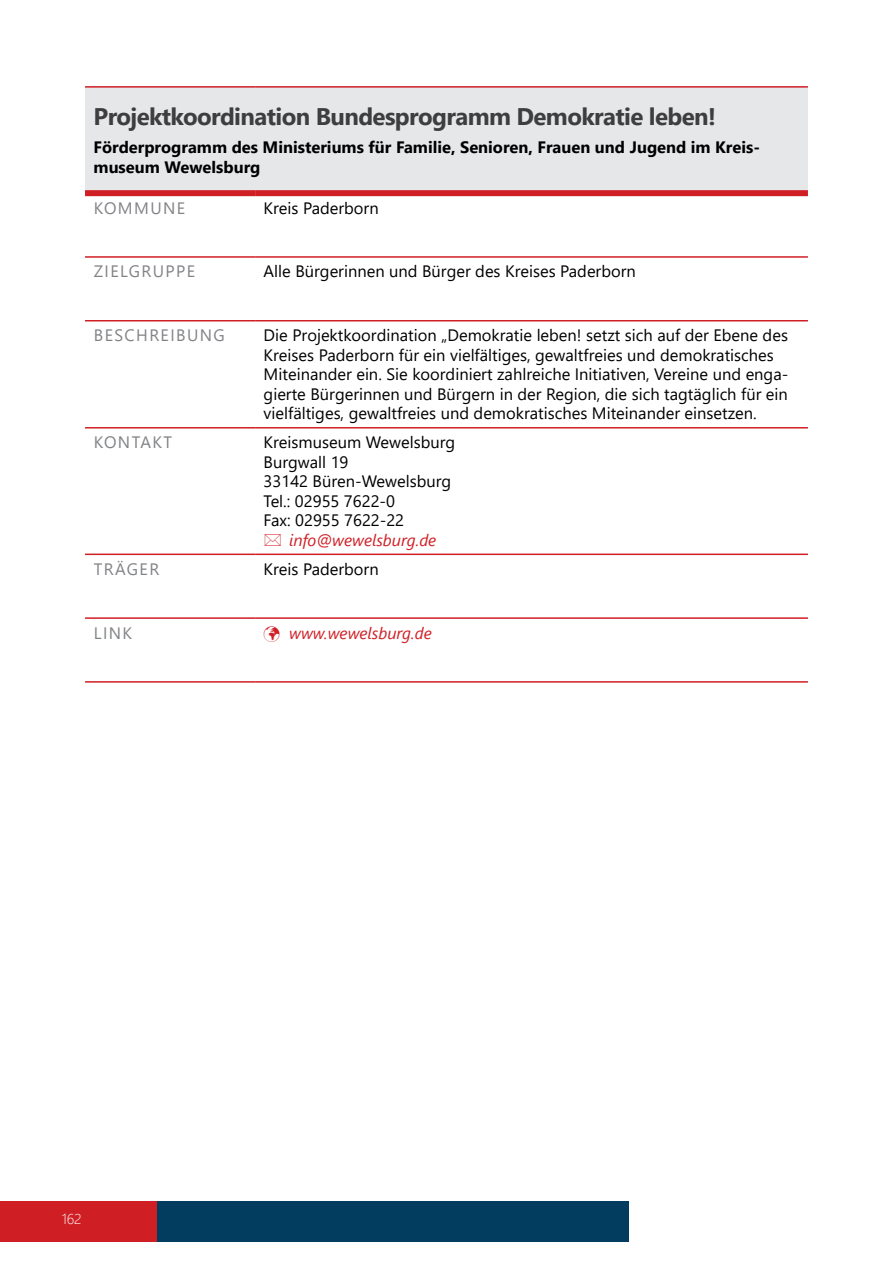
<style>
.page{position:relative;width:893px;height:1263px;background:#fff}
.page>*{position:absolute;margin:0;border:0;box-sizing:border-box;transform-origin:0 0}
.t1{font:700 24px "Segoe UI";letter-spacing:-.025em;color:#3e3e3f}
.t2{font:16.5px/19.5px "Segoe UI";color:#000001}
.t3{font:700 16.5px/19.5px "Segoe UI";color:#000001}
.t4{font:16.5px "Segoe UI";letter-spacing:.085em;color:#808285}
.t5{font:italic 16.5px "Segoe UI";color:#d01e25}
.t6{font:300 14.55px "Segoe UI";color:#fff}
</style>
<div class="page">
<div style="left:85px;top:87px;width:723px;height:106px;background:#e6e7e9"></div>
<hr style="left:85px;top:256px;width:170px;height:2px;background:#d01e25">
<hr style="left:255px;top:256px;width:553px;height:2px;background:#d01e25">
<hr style="left:85px;top:320px;width:170px;height:1px;background:#d01e25">
<hr style="left:255px;top:320px;width:553px;height:1px;background:#d01e25">
<hr style="left:85px;top:427px;width:170px;height:1px;background:#d01e25">
<hr style="left:85px;top:554px;width:170px;height:1px;background:#d01e25">
<hr style="left:255px;top:554px;width:553px;height:1px;background:#d01e25">
<hr style="left:85px;top:617px;width:170px;height:2px;background:#d01e25">
<hr style="left:255px;top:617px;width:553px;height:2px;background:#d01e25">
<hr style="left:85px;top:86px;width:170px;height:2px;background:#d01e25">
<hr style="left:255px;top:86px;width:553px;height:2px;background:#d01e25">
<div style="left:85px;top:190px;width:170px;height:6px;background:#d01e25"></div>
<div style="left:255px;top:190px;width:553px;height:6px;background:#d01e25"></div>
<hr style="left:85px;top:681px;width:170px;height:2px;background:#d01e25">
<hr style="left:255px;top:681px;width:553px;height:2px;background:#d01e25">
<hr style="left:255px;top:427px;width:553px;height:1px;background:#d01e25">
<div style="left:156px;top:1201px;width:472px;height:41px;background:#023c5f"></div>
<div style="left:0;top:1201px;width:156px;height:41px;background:#d01e25"></div>
<h1 class="t1" style="left:94px;top:94px;width:624px">Projektkoordination Bundesprogramm Demokratie leben!</h1>
<p class="t3" style="left:94px;top:136px;width:668px">Förderprogramm des Ministeriums für Familie, Senioren, Frauen und Jugend im Kreis&shy;museum Wewelsburg</p>
<p class="t4" style="left:94px;top:192px;width:93px">KOMMUNE</p>
<p class="t2" style="left:264px;top:197px;width:117px">Kreis Paderborn</p>
<p class="t4" style="left:94px;top:256px;width:103px">ZIELGRUPPE</p>
<p class="t2" style="left:264px;top:260px;width:374px">Alle Bürgerinnen und Bürger des Kreises Paderborn</p>
<p class="t4" style="left:94px;top:320px;width:132px">BESCHREIBUNG</p>
<p class="t2" style="left:264px;top:324px;width:526px">Die Projektkoordination „Demokratie leben! setzt sich auf der Ebene des Kreises Paderborn für ein vielfältiges, gewaltfreies und demokratisches Miteinander ein. Sie koordiniert zahlreiche Initiativen, Vereine und enga&shy;gierte Bürgerinnen und Bürgern in der Region, die sich tagtäglich für ein vielfältiges, gewaltfreies und demokratisches Miteinander einsetzen.</p>
<p class="t4" style="left:94px;top:427px;width:80px">KONTAKT</p>
<p class="t2" style="left:264px;top:431px;width:193px">Kreismuseum Wewelsburg<br>Burgwall 19<br>33142 Büren-Wewelsburg<br>Tel.: 02955 7622-0<br>Fax: 02955 7622-22</p>
<p class="t5" style="left:289px;top:527px;width:149px">info@wewelsburg.de</p>
<p class="t4" style="left:94px;top:553px;width:67px">TRÄGER</p>
<p class="t2" style="left:264px;top:558px;width:117px">Kreis Paderborn</p>
<p class="t4" style="left:94px;top:617px;width:40px">LINK</p>
<p class="t5" style="left:289px;top:619px;width:144px">www.wewelsburg.de</p>
<p class="t6" style="left:62px;top:1204px;width:22px">162</p>
</div>
